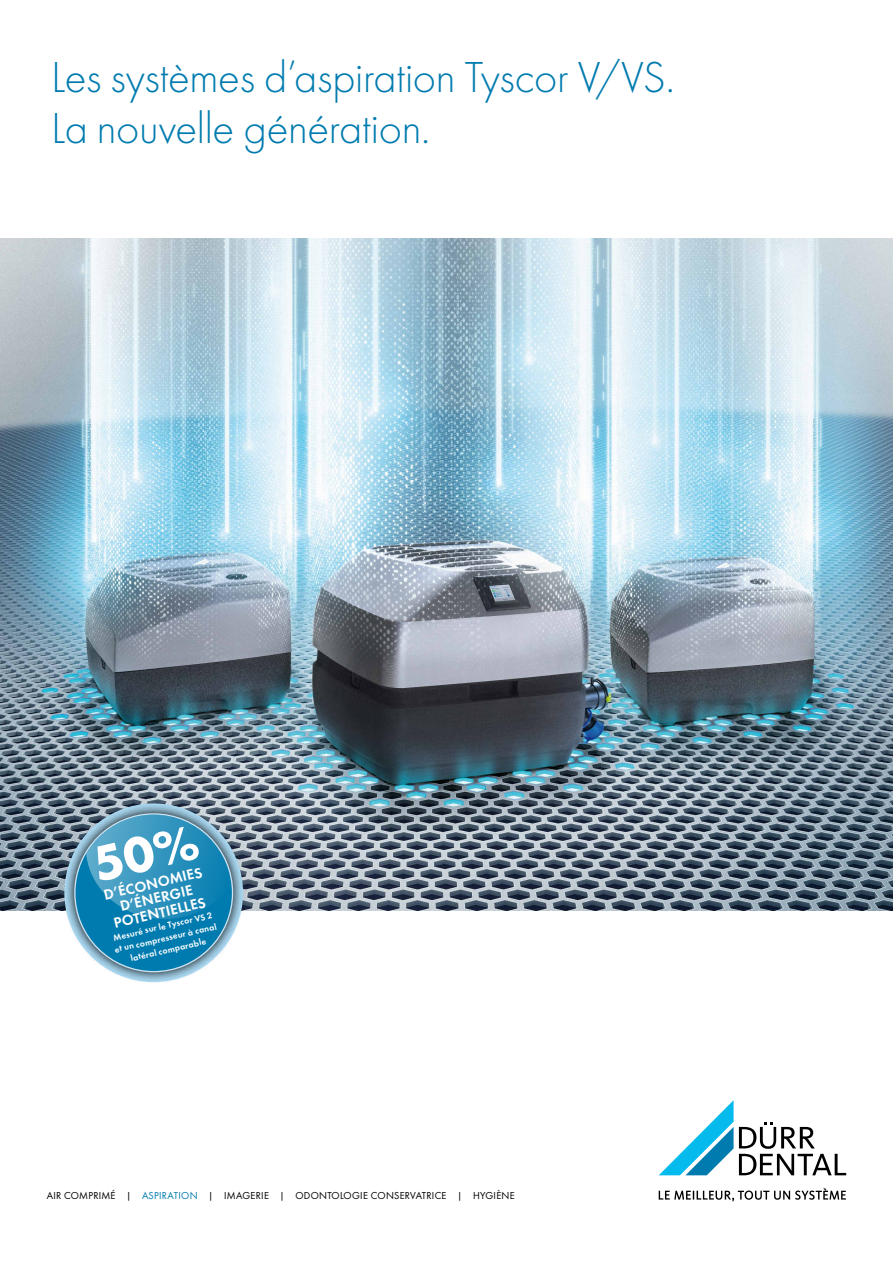
<style>
.page{position:relative;width:893px;height:1263px;background:#fff}
.page>*{position:absolute;margin:0;border:0;box-sizing:border-box;transform-origin:0 0}
.t1{font:300 45px/51px "Futura";letter-spacing:-.01em;color:#007baf}
.t2{font:15px/15px "Futura Dem";color:#fff;text-align:center}
.t3{font:10.5px "Futura Boo";letter-spacing:.025em;color:#000}
.t4{font:9px/12px "Futura Dem";color:#fff;text-align:center}
.s1{color:#007baf}
</style>
<div class="page">
<img style="left:0;top:238px;width:893px;height:672px">
<svg style="left:63px;top:802px;width:182px;height:181px"></svg>
<div style="left:75px;top:814px;width:158px;height:158px;background:#007baf;border-radius:50%"></div>
<svg style="left:659px;top:1100px;width:187px;height:75px"></svg>
<svg style="left:659px;top:1188px;width:187px;height:13px"></svg>
<svg style="left:86px;top:815px;width:146px;height:104px"></svg>
<h1 class="t1" style="left:51px;top:51px;width:625px">Les systèmes d’aspiration Tyscor V/VS.<br>La nouvelle génération.</h1>
<h2 class="t2" style="left:102px;top:886px;width:102px;rotate:-13deg">D’ÉCONOMIES<br>D’ÉNERGIE<br>POTENTIELLES</h2>
<p class="t4" style="left:111px;top:931px;width:106px;rotate:-13deg">Mesuré sur le Tyscor VS 2 et un compresseur à canal latéral comparable</p>
<p class="t3" style="left:47px;top:1188px;width:469px">AIR COMPRIMÉ | <span class="s1">ASPIRATION</span> | IMAGERIE | ODONTOLOGIE CONSERVATRICE | HYGIÈNE</p>
</div>
